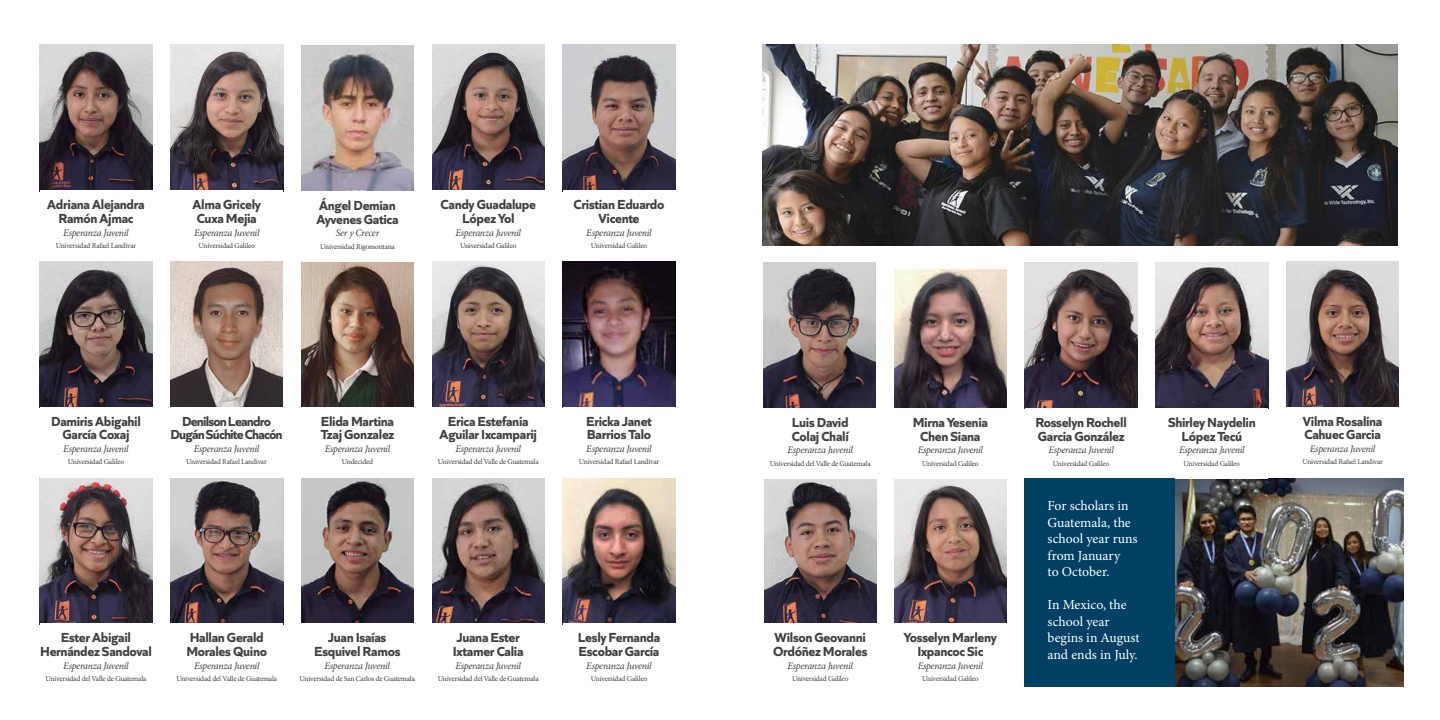
<style>
.page{position:relative;width:1440px;height:720px;background:#fff}
.page>*{position:absolute;margin:0;border:0;box-sizing:border-box;transform-origin:0 0}
.t1{font:700 13.75px/13.8px "Quiet Sans";letter-spacing:-.025em;color:#414042}
.t2{font:13.75px/16.5px "Minion Pro";letter-spacing:-.005em;color:#fff}
.t3{font:700 13.75px/13.8px "Quiet Sans";letter-spacing:-.06em;color:#414042;text-align:center}
.t4{font:italic 10px "Minion Pro";letter-spacing:-.03em;color:#414042}
.t5{font:7.5px "Minion Pro";letter-spacing:-.025em;color:#414042}
</style>
<div class="page">
<img style="left:40px;top:478px;width:112px;height:145px">
<img style="left:762px;top:44px;width:636px;height:202px">
<img style="left:432px;top:45px;width:113px;height:145px">
<img style="left:1174px;top:479px;width:229px;height:208px">
<img style="left:171px;top:478px;width:112px;height:145px">
<img style="left:432px;top:478px;width:113px;height:145px">
<img style="left:301px;top:478px;width:113px;height:145px">
<img style="left:301px;top:262px;width:113px;height:145px">
<img style="left:563px;top:45px;width:112px;height:145px">
<img style="left:40px;top:261px;width:112px;height:146px">
<img style="left:40px;top:45px;width:112px;height:145px">
<img style="left:301px;top:45px;width:113px;height:146px">
<img style="left:171px;top:45px;width:112px;height:145px">
<img style="left:563px;top:478px;width:112px;height:145px">
<img style="left:1156px;top:263px;width:112px;height:145px">
<img style="left:1286px;top:261px;width:113px;height:146px">
<img style="left:894px;top:479px;width:113px;height:144px">
<img style="left:764px;top:479px;width:113px;height:144px">
<img style="left:1025px;top:263px;width:112px;height:145px">
<img style="left:763px;top:263px;width:113px;height:145px">
<div style="left:1024px;top:479px;width:150px;height:208px;background:#004062"></div>
<img style="left:170px;top:261px;width:113px;height:146px">
<img style="left:432px;top:261px;width:113px;height:146px">
<img style="left:563px;top:261px;width:112px;height:146px">
<img style="left:894px;top:267px;width:113px;height:141px">
<p class="t1" style="left:47px;top:197px;width:99px;text-align:center">Adriana Alejandra<br>Ramón Ajmac</p>
<p class="t4" style="left:63px;top:226px;width:67px">Esperanza Juvenil</p>
<p class="t5" style="left:56px;top:241px;width:82px">Universidad Rafael Landivar</p>
<p class="t1" style="left:193px;top:197px;width:70px">Alma Gricely<br>Cuxa Mejia</p>
<p class="t4" style="left:194px;top:226px;width:67px">Esperanza Juvenil</p>
<p class="t5" style="left:199px;top:241px;width:58px">Universidad Galileo</p>
<p class="t1" style="left:316px;top:197px;width:84px">Ángel Demian<br>Ayvenes Gatica</p>
<p class="t4" style="left:336px;top:226px;width:45px">Ser y Crecer</p>
<p class="t5" style="left:320px;top:241px;width:76px">Universidad Rigomontana</p>
<p class="t1" style="left:441px;top:197px;width:97px;text-align:center">Candy Guadalupe<br>López Yol</p>
<p class="t4" style="left:456px;top:226px;width:67px">Esperanza Juvenil</p>
<p class="t5" style="left:460px;top:241px;width:58px">Universidad Galileo</p>
<p class="t1" style="left:574px;top:197px;width:92px;text-align:center">Cristian Eduardo<br>Vicente</p>
<p class="t4" style="left:586px;top:226px;width:67px">Esperanza Juvenil</p>
<p class="t5" style="left:591px;top:241px;width:58px">Universidad Galileo</p>
<p class="t1" style="left:51px;top:413px;width:91px;text-align:center">Damiris Abigahil<br>García Coxaj</p>
<p class="t4" style="left:63px;top:442px;width:67px">Esperanza Juvenil</p>
<p class="t5" style="left:68px;top:457px;width:58px">Universidad Galileo</p>
<p class="t3" style="left:170px;top:413px;width:114px">Denilson Leandro<br>Dugán Súchite Chacón</p>
<p class="t4" style="left:194px;top:442px;width:67px">Esperanza Juvenil</p>
<p class="t5" style="left:186px;top:457px;width:82px">Universidad Rafael Landivar</p>
<p class="t1" style="left:321px;top:413px;width:75px">Elida Martina<br>Tzaj Gonzalez</p>
<p class="t4" style="left:325px;top:442px;width:67px">Esperanza Juvenil</p>
<p class="t5" style="left:342px;top:457px;width:33px">Undecided</p>
<p class="t1" style="left:440px;top:413px;width:99px;text-align:center">Erica Estefania<br>Aguilar Ixcamparij</p>
<p class="t4" style="left:456px;top:442px;width:67px">Esperanza Juvenil</p>
<p class="t5" style="left:438px;top:457px;width:102px">Universidad del Valle de Guatemala</p>
<p class="t1" style="left:586px;top:413px;width:67px">Ericka Janet<br>Barrios Talo</p>
<p class="t4" style="left:586px;top:442px;width:67px">Esperanza Juvenil</p>
<p class="t5" style="left:579px;top:457px;width:82px">Universidad Rafael Landivar</p>
<p class="t1" style="left:40px;top:629px;width:113px;text-align:center">Ester Abigail<br>Hernández Sandoval</p>
<p class="t4" style="left:63px;top:658px;width:67px">Esperanza Juvenil</p>
<p class="t5" style="left:46px;top:674px;width:102px">Universidad del Valle de Guatemala</p>
<p class="t1" style="left:186px;top:629px;width:82px">Hallan Gerald<br>Morales Quino</p>
<p class="t4" style="left:194px;top:658px;width:67px">Esperanza Juvenil</p>
<p class="t5" style="left:176px;top:674px;width:102px">Universidad del Valle de Guatemala</p>
<p class="t1" style="left:314px;top:629px;width:88px;text-align:center">Juan Isaías<br>Esquivel Ramos</p>
<p class="t4" style="left:325px;top:658px;width:67px">Esperanza Juvenil</p>
<p class="t5" style="left:300px;top:674px;width:117px">Universidad de San Carlos de Guatemala</p>
<p class="t1" style="left:453px;top:629px;width:72px">Juana Ester<br>Ixtamer Calia</p>
<p class="t4" style="left:456px;top:658px;width:67px">Esperanza Juvenil</p>
<p class="t5" style="left:438px;top:674px;width:102px">Universidad del Valle de Guatemala</p>
<p class="t1" style="left:578px;top:629px;width:84px">Lesly Fernanda<br>Escobar García</p>
<p class="t4" style="left:586px;top:658px;width:67px">Esperanza Juvenil</p>
<p class="t5" style="left:591px;top:674px;width:58px">Universidad Galileo</p>
<p class="t1" style="left:792px;top:414px;width:59px">Luis David<br>Colaj Chalí</p>
<p class="t4" style="left:788px;top:443px;width:67px">Esperanza Juvenil</p>
<p class="t5" style="left:770px;top:458px;width:102px">Universidad del Valle de Guatemala</p>
<p class="t1" style="left:913px;top:414px;width:77px;text-align:center">Mirna Yesenia<br>Chen Siana</p>
<p class="t4" style="left:918px;top:443px;width:67px">Esperanza Juvenil</p>
<p class="t5" style="left:922px;top:458px;width:58px">Universidad Galileo</p>
<p class="t1" style="left:773px;top:629px;width:96px">Wilson Geovanni<br>Ordóñez Morales</p>
<p class="t4" style="left:788px;top:658px;width:67px">Esperanza Juvenil</p>
<p class="t5" style="left:792px;top:674px;width:58px">Universidad Galileo</p>
<p class="t1" style="left:904px;top:629px;width:94px;text-align:center">Yosselyn Marleny<br>Ixpancoc Sic</p>
<p class="t4" style="left:918px;top:658px;width:67px">Esperanza Juvenil</p>
<p class="t5" style="left:922px;top:674px;width:58px">Universidad Galileo</p>
<p class="t1" style="left:1036px;top:414px;width:93px">Rosselyn Rochell<br>Garcia González</p>
<p class="t4" style="left:1048px;top:443px;width:67px">Esperanza Juvenil</p>
<p class="t5" style="left:1053px;top:458px;width:58px">Universidad Galileo</p>
<p class="t2" style="left:1048px;top:498px;width:92px">For scholars in<br>Guatemala, the school year runs from January<br>to October.</p>
<p class="t2" style="left:1048px;top:597px;width:94px">In Mexico, the school year begins in August and ends in July.</p>
<p class="t1" style="left:1168px;top:414px;width:89px;text-align:center">Shirley Naydelin<br>López Tecú</p>
<p class="t4" style="left:1179px;top:443px;width:67px">Esperanza Juvenil</p>
<p class="t5" style="left:1184px;top:458px;width:58px">Universidad Galileo</p>
<p class="t1" style="left:1303px;top:413px;width:81px">Vilma Rosalina<br>Cahuec Garcia</p>
<p class="t4" style="left:1310px;top:442px;width:67px">Esperanza Juvenil</p>
<p class="t5" style="left:1302px;top:457px;width:82px">Universidad Rafael Landivar</p>
</div>
